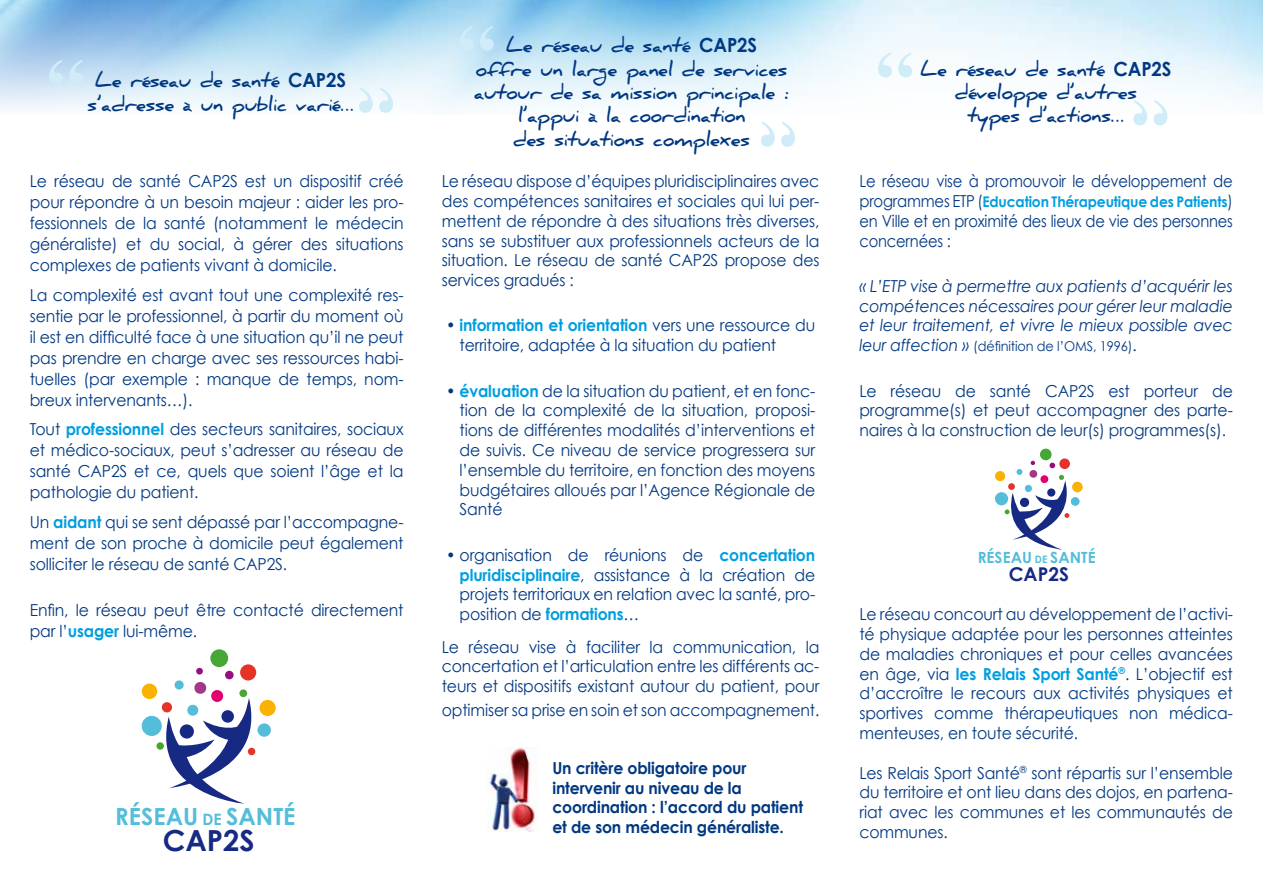
<style>
.page{position:relative;width:1263px;height:893px;background:#fff}
.page>*{position:absolute;margin:0;border:0;box-sizing:border-box;transform-origin:0 0}
.t1{font:700 75px "Times";color:#d0ecf9}
.t2{font:700 29.1px "Century Gothic";color:#162983}
.t3{font:700 23.55px "Century Gothic";color:#54bdd9}
.t4{font:700 19.5px/23.4px "Daniel";letter-spacing:-.01em;color:#003882;text-align:center;scale:.95 1}
.t5{font:700 19.05px "Century Gothic";color:#162983}
.t6{font:16.5px/19.8px "Century Gothic";letter-spacing:-.01em;color:#003882;text-align:justify;scale:.95 1}
.t7{font:italic 16.5px/19.8px "Century Gothic";letter-spacing:-.01em;color:#003882;text-align:justify;scale:.95 1}
.t8{font:700 16.5px/19.8px "Century Gothic";letter-spacing:-.01em;color:#003882;scale:.95 1}
.t9{font:16.5px/19.8px "Century Gothic";letter-spacing:-.01em;color:#003882;scale:.89 1}
.t10{font:16.5px "Century Gothic";letter-spacing:-.01em;color:#003882;scale:.9 1}
.t11{font:700 15.45px "Century Gothic";color:#54bdd9}
.t12{font:700 14.7px "Century Gothic";letter-spacing:-.01em;color:#009ee0;scale:.95 1}
.t13{font:13.5px "Century Gothic";letter-spacing:-.01em;color:#003882;scale:.95 1}
.s1{font-family:"Century Gothic"}
.s2{font-weight:700;color:#009ee0}
.s3{font-size:15.75px}
.s4{font-weight:400;font-size:16.5px;color:#003882}
.s5{font-style:italic;font-size:16.5px}
.s6{font-size:16.5px}
.s7{font-size:10.35px}
</style>
<div class="page">
<img style="left:0;top:0;width:1263px;height:110px">
<div style="left:142px;top:716px;width:20px;height:20px;background:#54bdd9;border-radius:50%"></div>
<svg style="left:257px;top:723px;width:14px;height:14px"></svg>
<div style="left:260px;top:700px;width:16px;height:16px;background:#f9b200;border-radius:50%"></div>
<div style="left:240px;top:664px;width:16px;height:16px;background:#e53327;border-radius:50%"></div>
<svg style="left:149px;top:682px;width:119px;height:122px"></svg>
<div style="left:162px;top:702px;width:10px;height:10px;background:#e53327;border-radius:50%"></div>
<div style="left:142px;top:684px;width:15px;height:15px;background:#f9b200;border-radius:50%"></div>
<div style="left:210px;top:649px;width:18px;height:18px;background:#47a734;border-radius:50%"></div>
<div style="left:225px;top:671px;width:9px;height:8px;background:#93117d;border-radius:50%"></div>
<div style="left:175px;top:680px;width:9px;height:9px;background:#54bdd9;border-radius:50%"></div>
<div style="left:239px;top:689px;width:8px;height:8px;background:#47a734;border-radius:50%"></div>
<div style="left:196px;top:668px;width:7px;height:6px;background:#93117d;border-radius:50%"></div>
<div style="left:995px;top:492px;width:13px;height:13px;background:#54bdd9;border-radius:50%"></div>
<div style="left:1071px;top:497px;width:8px;height:9px;background:#54bdd9;border-radius:50%"></div>
<div style="left:1072px;top:482px;width:11px;height:10px;background:#f9b200;border-radius:50%"></div>
<svg style="left:1059px;top:458px;width:11px;height:11px"></svg>
<div style="left:995px;top:471px;width:10px;height:10px;background:#f9b200;border-radius:50%"></div>
<div style="left:1040px;top:449px;width:11px;height:11px;background:#47a734;border-radius:50%"></div>
<svg style="left:1000px;top:461px;width:78px;height:89px"></svg>
<img style="left:487px;top:747px;width:51px;height:84px">
<svg style="left:359px;top:88px;width:34px;height:22px"></svg>
<svg style="left:1133px;top:100px;width:34px;height:10px"></svg>
<h1 class="t1" style="left:457px;top:-20px;width:39px">“</h1>
<p class="t4" style="left:474px;top:34px;width:333px">Le réseau de santé <span class="s1">CAP2S<br></span>offre un large panel de services autour de sa mission principale : l’appui à la coordination<br>des situations complexes</p>
<h1 class="t1" style="left:47px;top:14px;width:39px">“</h1>
<h1 class="t1" style="left:876px;top:7px;width:39px">“</h1>
<p class="t4" style="left:87px;top:69px;width:282px">Le réseau de santé <span class="s1">CAP2S </span>s’adresse à un public varié…</p>
<p class="t4" style="left:921px;top:57px;width:265px">Le réseau de santé <span class="s1">CAP2S </span>développe d’autres</p>
<p class="t4" style="left:968px;top:104px;width:166px">types d’actions…</p>
<p class="t6" style="left:30px;top:170px;width:395px;line-height:21px">Le réseau de santé CAP2S est un dispositif créé pour répondre à un besoin majeur : aider les pro&shy;fessionnels de la santé (notamment le médecin généraliste) et du social, à gérer des situations complexes de patients vivant à domicile.</p>
<p class="t6" style="left:30px;top:284px;width:395px;line-height:21px">La complexité est avant tout une complexité res&shy;sentie par le professionnel, à partir du moment où il est en difficulté face à une situation qu’il ne peut pas prendre en charge avec ses ressources habi&shy;tuelles (par exemple : manque de temps, nom&shy;breux intervenants…).</p>
<p class="t6" style="left:30px;top:418px;width:395px;line-height:21px">Tout <span class="s2">professionnel</span> des secteurs sanitaires, sociaux et médico-sociaux, peut s’adresser au réseau de santé CAP2S et ce, quels que soient l’âge et la pathologie du patient.</p>
<p class="t6" style="left:30px;top:511px;width:395px;line-height:21px">Un <span class="s2">aidant</span> qui se sent dépassé par l’accompagne&shy;ment de son proche à domicile peut également solliciter le réseau de santé CAP2S.</p>
<p class="t6" style="left:30px;top:599px;width:395px;line-height:21px">Enfin, le réseau peut être contacté directement par l’<span class="s2">usager</span> lui-même.</p>
<h3 class="t3" style="left:115px;top:798px;width:182px">RÉSEAU <span class="s3">DE</span> SANTÉ</h3>
<h2 class="t2" style="left:163px;top:818px;width:93px">CAP2S</h2>
<p class="t6" style="left:442px;top:171px;width:399px">Le réseau dispose d’équipes pluridisciplinaires avec des compétences sanitaires et sociales qui lui per&shy;mettent de répondre à des situations très diverses, sans se substituer aux professionnels acteurs de la situation. Le réseau de santé CAP2S propose des services gradués :</p>
<p class="t6" style="left:460px;top:315px;width:376px;text-indent:-14px">• <span class="s2">information et orientation</span> vers une ressource du territoire, adaptée à la situation du patient</p>
<p class="t6" style="left:460px;top:380px;width:376px;text-indent:-14px">• <span class="s2">évaluation</span> de la situation du patient, et en fonc&shy;tion de la complexité de la situation, proposi&shy;tions de différentes modalités d’interventions et de suivis. Ce niveau de service progressera sur l’ensemble du territoire, en fonction des moyens budgétaires alloués par l’Agence Régionale de Santé</p>
<p class="t6" style="left:460px;top:545px;width:376px;text-indent:-14px">• organisation de réunions de <span class="s2">concertation pluridisciplinaire</span>, assistance à la création de projets territoriaux en relation avec la santé, pro&shy;position de <span class="s2">formations</span>…</p>
<p class="t6" style="left:442px;top:637px;width:399px">Le réseau vise à faciliter la communication, la concertation et l’articulation entre les différents ac&shy;teurs et dispositifs existant autour du patient, pour</p>
<p class="t6" style="left:442px;top:700px;width:399px">optimiser sa prise en soin et son accompagnement.</p>
<p class="t8" style="left:552px;top:757px;width:265px">Un critère obligatoire pour intervenir au niveau de la coordination : l’accord du patient et de son médecin généraliste.</p>
<p class="t10" style="left:859px;top:171px;width:416px">Le réseau vise à promouvoir le développement de</p>
<p class="t12" style="left:859px;top:192px;width:395px"><span class="s4">programmes ETP (</span>Education Thérapeutique des Patients<span class="s4">)</span></p>
<p class="t9" style="left:859px;top:211px;width:421px">en Ville et en proximité des lieux de vie des personnes concernées :</p>
<p class="t7" style="left:859px;top:276px;width:395px">« L’ETP vise à permettre aux patients d’acquérir les compétences nécessaires pour gérer leur maladie et leur traitement, et vivre le mieux possible avec</p>
<p class="t13" style="left:859px;top:338px;width:293px"><span class="s5">leur affection »</span> (définition de l’OMS, 1996)<span class="s6">.</span></p>
<p class="t6" style="left:859px;top:380px;width:395px">Le réseau de santé CAP2S est porteur de programme(s) et peut accompagner des parte&shy;naires à la construction de leur(s) programmes(s).</p>
<p class="t11" style="left:978px;top:546px;width:120px">RÉSEAU <span class="s7">DE</span> SANTÉ</p>
<p class="t5" style="left:1009px;top:559px;width:62px">CAP2S</p>
<p class="t6" style="left:859px;top:604px;width:395px">Le réseau concourt au développement de l’activi&shy;té physique adaptée pour les personnes atteintes de maladies chroniques et pour celles avancées en âge, via <span class="s2">les Relais Sport Santé</span><sup>®</sup>. L’objectif est d’accroître le recours aux activités physiques et sportives comme thérapeutiques non médica&shy;menteuses, en toute sécurité.</p>
<p class="t6" style="left:859px;top:762px;width:395px">Les Relais Sport Santé<sup>®</sup> sont répartis sur l’ensemble du territoire et ont lieu dans des dojos, en partena&shy;riat avec les communes et les communautés de communes.</p>
</div>
